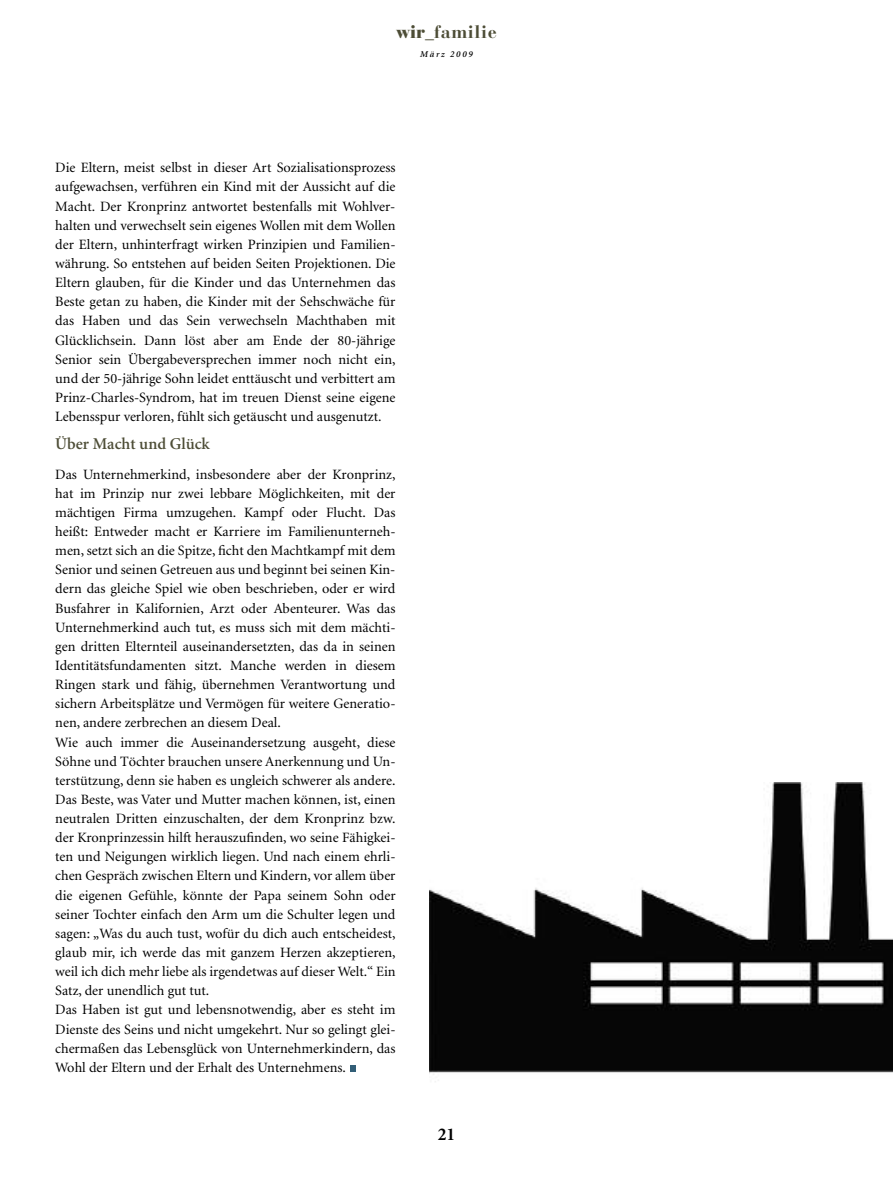
<style>
.page{position:relative;width:893px;height:1191px;background:#fff}
.page>*{position:absolute;margin:0;border:0;box-sizing:border-box;transform-origin:0 0}
.t1{font:700 18px "Bauer Bodoni";letter-spacing:.035em;color:#4d4d36}
.t2{font:700 18px "Minion";color:#000}
.t3{font:600 16.5px "Minion";color:#4d4d36}
.t4{font:14.25px/19.2px "Minion";color:#000;text-align:justify}
.t5{font:italic 600 9px "Minion";letter-spacing:.195em;color:#000}
.s1{font-weight:900}
</style>
<div class="page">
<img style="left:429px;top:782px;width:464px;height:300px">
<div style="left:350px;top:1065px;width:6px;height:7px;background:#325e77"></div>
<p class="t1" style="left:396px;top:26px;width:102px"><span class="s1">wir_</span>familie</p>
<p class="t5" style="left:420px;top:51px;width:54px">März 2009</p>
<p class="t4" style="left:55px;top:159px;width:342px">Die Eltern, meist selbst in dieser Art Sozialisationsprozess aufgewachsen, verführen ein Kind mit der Aussicht auf die Macht. Der Kronprinz antwortet bestenfalls mit Wohlver&shy;halten und verwechselt sein eigenes Wollen mit dem Wollen der Eltern, unhinterfragt wirken Prinzipien und Familien&shy;währung. So entstehen auf beiden Seiten Projektionen. Die Eltern glauben, für die Kinder und das Unternehmen das Beste getan zu haben, die Kinder mit der Sehschwäche für das Haben und das Sein verwechseln Machthaben mit Glücklichsein. Dann löst aber am Ende der 80-jährige Senior sein Übergabeversprechen immer noch nicht ein, und der 50-jährige Sohn leidet enttäuscht und verbittert am Prinz-Charles-Syndrom, hat im treuen Dienst seine eigene Lebensspur verloren, fühlt sich getäuscht und ausgenutzt.</p>
<p class="t3" style="left:55px;top:437px;width:156px">Über Macht und Glück</p>
<p class="t4" style="left:55px;top:465px;width:342px;text-align:left">Das Unternehmerkind, insbesondere aber der Kronprinz, hat im Prinzip nur zwei lebbare Möglichkeiten, mit der mächtigen Firma umzugehen. Kampf oder Flucht. Das heißt: Entweder macht er Karriere im Familienunterneh&shy;men, setzt sich an die Spitze, ficht den Machtkampf mit dem Senior und seinen Getreuen aus und beginnt bei seinen Kin&shy;dern das gleiche Spiel wie oben beschrieben, oder er wird Busfahrer in Kalifornien, Arzt oder Abenteurer. Was das Unternehmerkind auch tut, es muss sich mit dem mächti&shy;gen dritten Elternteil auseinandersetzten, das da in seinen Identitätsfundamenten sitzt. Manche werden in diesem Ringen stark und fähig, übernehmen Verantwortung und sichern Arbeitsplätze und Vermögen für weitere Generatio&shy;nen, andere zerbrechen an diesem Deal.<br>Wie auch immer die Auseinandersetzung ausgeht, diese Söhne und Töchter brauchen unsere Anerkennung und Un&shy;terstützung, denn sie haben es ungleich schwerer als andere.<br>Das Beste, was Vater und Mutter machen können, ist, einen neutralen Dritten einzuschalten, der dem Kronprinz bzw. der Kronprinzessin hilft herauszufinden, wo seine Fähigkei&shy;ten und Neigungen wirklich liegen. Und nach einem ehrli&shy;chen Gespräch zwischen Eltern und Kindern, vor allem über die eigenen Gefühle, könnte der Papa seinem Sohn oder seiner Tochter einfach den Arm um die Schulter legen und sagen: „Was du auch tust, wofür du dich auch entscheidest, glaub mir, ich werde das mit ganzem Herzen akzeptieren, weil ich dich mehr liebe als irgendetwas auf dieser Welt.“ Ein Satz, der unendlich gut tut.<br>Das Haben ist gut und lebensnotwendig, aber es steht im Dienste des Seins und nicht umgekehrt. Nur so gelingt glei&shy;chermaßen das Lebensglück von Unternehmerkindern, das Wohl der Eltern und der Erhalt des Unternehmens.</p>
<p class="t2" style="left:438px;top:1127px;width:19px">21</p>
</div>
